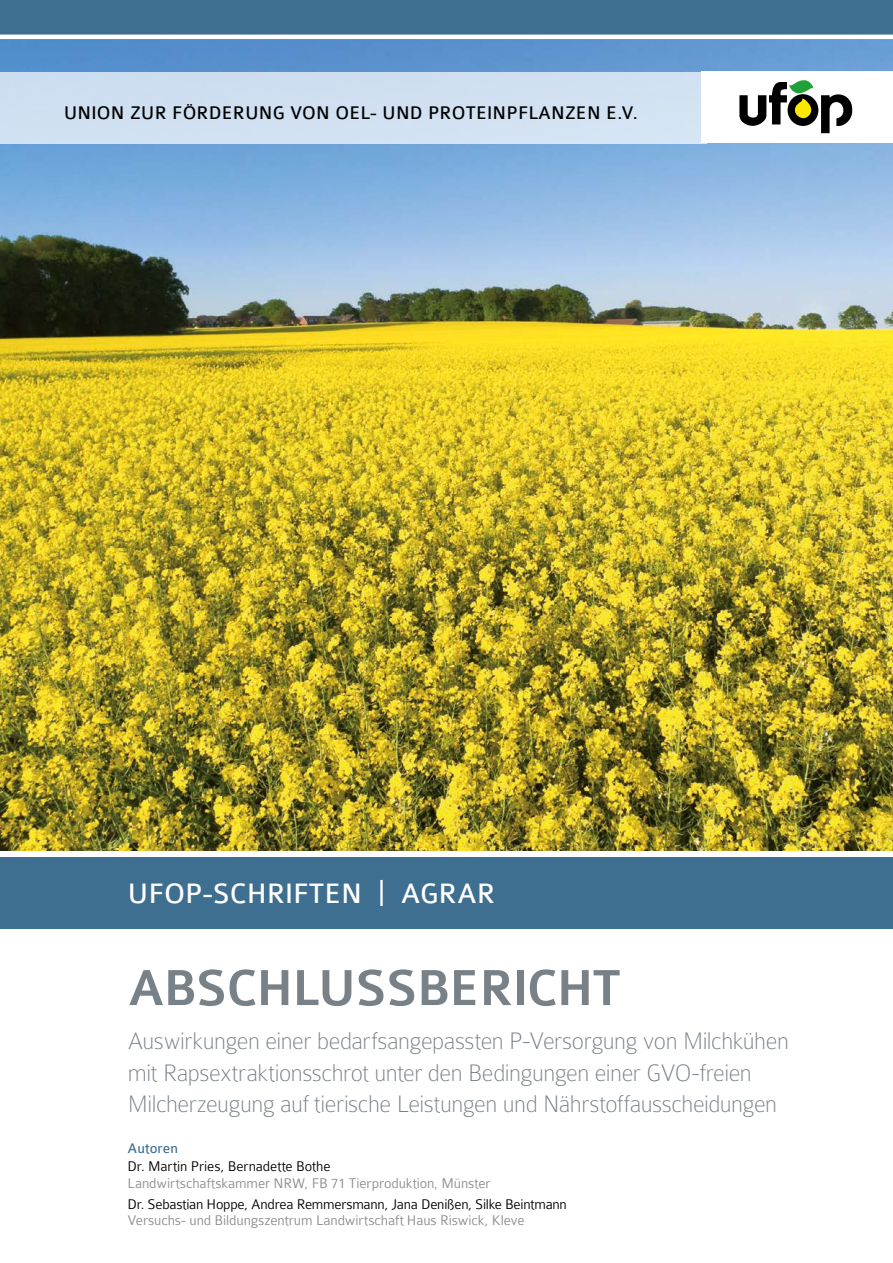
<style>
.page{position:relative;width:893px;height:1263px;background:#fff}
.page>*{position:absolute;margin:0;border:0;box-sizing:border-box;transform-origin:0 0}
.t1{font:500 54px "Colaborate";letter-spacing:-.025em;color:#798188}
.t2{font:30px "Colaborate";color:#fff}
.t3{font:100 25.5px/31.5px "Colaborate";letter-spacing:-.02em;color:#798188}
.t4{font:19.5px "Colaborate";letter-spacing:.01em;color:#000}
.t5{font:300 15px "Colaborate";letter-spacing:-.005em;color:#8b8c8e}
.t6{font:300 15px "Colaborate";letter-spacing:-.015em;color:#000}
.t7{font:15px "Colaborate";color:#3e6f90}
</style>
<div class="page">
<img style="left:0;top:39px;width:893px;height:811px">
<div style="left:0;top:0;width:893px;height:35px;background:#3e6f90"></div>
<div style="left:0;top:72px;width:707px;height:71px;background:#d0e0f1"></div>
<div style="left:702px;top:72px;width:191px;height:71px;background:#fff"></div>
<div style="left:788px;top:94px;width:30px;height:32px;background:#000;border-radius:50%"></div>
<svg style="left:821px;top:94px;width:31px;height:39px"></svg>
<svg style="left:739px;top:80px;width:74px;height:46px"></svg>
<div style="left:0;top:857px;width:893px;height:72px;background:#3e6f90"></div>
<p class="t4" style="left:64px;top:103px;width:576px">UNION ZUR FÖRDERUNG VON OEL- UND PROTEINPFLANZEN E.V.</p>
<p class="t2" style="left:128px;top:878px;width:369px">UFOP-SCHRIFTEN | AGRAR</p>
<h1 class="t1" style="left:128px;top:960px;width:494px">ABSCHLUSSBERICHT</h1>
<p class="t3" style="left:128px;top:1025px;width:663px">Auswirkungen einer bedarfsangepassten P-Versorgung von Milchkühen mit Rapsextraktionsschrot unter den Bedingungen einer GVO-freien<br>Milcherzeugung auf tierische Leistungen und Nährstoffausscheidungen</p>
<p class="t7" style="left:128px;top:1140px;width:52px">Autoren</p>
<p class="t6" style="left:128px;top:1158px;width:205px">Dr. Martin Pries, Bernadette Bothe</p>
<p class="t5" style="left:128px;top:1175px;width:365px">Landwirtschaftskammer NRW, FB 71 Tierproduktion, Münster</p>
<p class="t6" style="left:128px;top:1196px;width:441px">Dr. Sebastian Hoppe, Andrea Remmersmann, Jana Denißen, Silke Beintmann</p>
<p class="t5" style="left:128px;top:1212px;width:399px">Versuchs- und Bildungszentrum Landwirtschaft Haus Riswick, Kleve</p>
</div>
